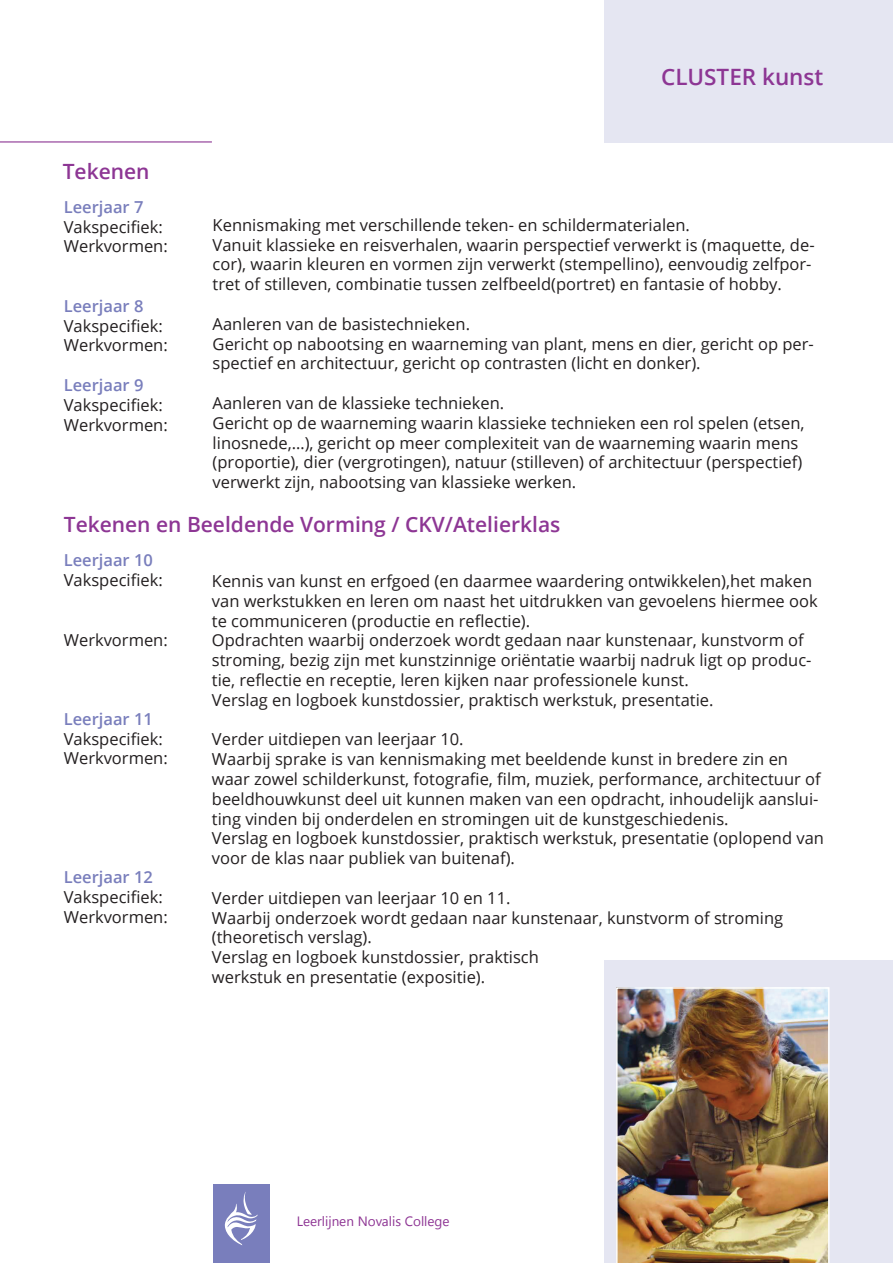
<style>
.page{position:relative;width:893px;height:1263px;background:#fff}
.page>*{position:absolute;margin:0;border:0;box-sizing:border-box;transform-origin:0 0}
.t1{font:600 22.5px "Open Sans";color:#8d3694}
.t2{font:600 21px "Open Sans";color:#8d3694}
.t3{font:16.5px/19.8px "Open Sans";color:#231f20}
.t4{font:600 16.5px "Open Sans";color:#797ebc}
.t5{font:13.5px "Segoe UI";color:#8e3594}
</style>
<div class="page">
<div style="left:605px;top:960px;width:288px;height:303px;background:#e5e6f2"></div>
<img style="left:616px;top:987px;width:214px;height:276px">
<div style="left:605px;top:0;width:288px;height:143px;background:#e5e6f2"></div>
<hr style="left:0;top:141px;width:212px;height:2px;background:#8d3694">
<div style="left:213px;top:1184px;width:57px;height:79px;background:#797ebc"></div>
<svg style="left:225px;top:1192px;width:33px;height:53px"></svg>
<p class="t2" style="left:63px;top:157px;width:88px">Tekenen</p>
<p class="t4" style="left:64px;top:195px;width:81px">Leerjaar 7</p>
<p class="t3" style="left:64px;top:216px;width:106px">Vakspecifiek:<br>Werkvormen:</p>
<p class="t4" style="left:64px;top:294px;width:81px">Leerjaar 8</p>
<p class="t3" style="left:64px;top:315px;width:106px">Vakspecifiek:<br>Werkvormen:</p>
<p class="t4" style="left:64px;top:374px;width:81px">Leerjaar 9</p>
<p class="t3" style="left:64px;top:394px;width:106px">Vakspecifiek:<br>Werkvormen:</p>
<h1 class="t1" style="left:661px;top:61px;width:164px">CLUSTER kunst</h1>
<p class="t3" style="left:213px;top:214px;width:603px">Kennismaking met verschillende teken- en schildermaterialen.<br>Vanuit klassieke en reisverhalen, waarin perspectief verwerkt is (maquette, de&shy;cor), waarin kleuren en vormen zijn verwerkt (stempellino), eenvoudig zelfpor&shy;tret of stilleven, combinatie tussen zelfbeeld(portret) en fantasie of hobby.</p>
<p class="t3" style="left:213px;top:313px;width:603px">Aanleren van de basistechnieken.<br>Gericht op nabootsing en waarneming van plant, mens en dier, gericht op per&shy;spectief en architectuur, gericht op contrasten (licht en donker).</p>
<p class="t3" style="left:213px;top:393px;width:593px">Aanleren van de klassieke technieken.<br>Gericht op de waarneming waarin klassieke technieken een rol spelen (etsen, linosnede,…), gericht op meer complexiteit van de waarneming waarin mens (proportie), dier (vergrotingen), natuur (stilleven) of architectuur (perspectief) verwerkt zijn, nabootsing van klassieke werken.</p>
<p class="t2" style="left:64px;top:510px;width:498px">Tekenen en Beeldende Vorming / CKV/Atelierklas</p>
<p class="t4" style="left:64px;top:549px;width:91px">Leerjaar 10</p>
<p class="t3" style="left:64px;top:570px;width:100px">Vakspecifiek:</p>
<p class="t3" style="left:212px;top:571px;width:607px">Kennis van kunst en erfgoed (en daarmee waardering ontwikkelen),het maken van werkstukken en leren om naast het uitdrukken van gevoelens hiermee ook te communiceren (productie en reflectie).<br>Opdrachten waarbij onderzoek wordt gedaan naar kunstenaar, kunstvorm of stroming, bezig zijn met kunstzinnige oriëntatie waarbij nadruk ligt op produc&shy;tie, reflectie en receptie, leren kijken naar professionele kunst.<br>Verslag en logboek kunstdossier, praktisch werkstuk, presentatie.</p>
<p class="t3" style="left:212px;top:729px;width:614px">Verder uitdiepen van leerjaar 10.<br>Waarbij sprake is van kennismaking met beeldende kunst in bredere zin en waar zowel schilderkunst, fotografie, film, muziek, performance, architectuur of beeldhouwkunst deel uit kunnen maken van een opdracht, inhoudelijk aanslui&shy;ting vinden bij onderdelen en stromingen uit de kunstgeschiedenis.<br>Verslag en logboek kunstdossier, praktisch werkstuk, presentatie (oplopend van voor de klas naar publiek van buitenaf).</p>
<p class="t3" style="left:212px;top:887px;width:573px">Verder uitdiepen van leerjaar 10 en 11.<br>Waarbij onderzoek wordt gedaan naar kunstenaar, kunstvorm of stroming (theoretisch verslag).<br>Verslag en logboek kunstdossier, praktisch<br>werkstuk en presentatie (expositie).</p>
<p class="t3" style="left:64px;top:629px;width:106px">Werkvormen:</p>
<p class="t4" style="left:64px;top:707px;width:91px">Leerjaar 11</p>
<p class="t3" style="left:64px;top:728px;width:106px">Vakspecifiek:<br>Werkvormen:</p>
<p class="t4" style="left:64px;top:866px;width:91px">Leerjaar 12</p>
<p class="t3" style="left:64px;top:887px;width:106px">Vakspecifiek:<br>Werkvormen:</p>
<p class="t5" style="left:297px;top:1211px;width:154px">Leerlijnen Novalis College</p>
</div>
